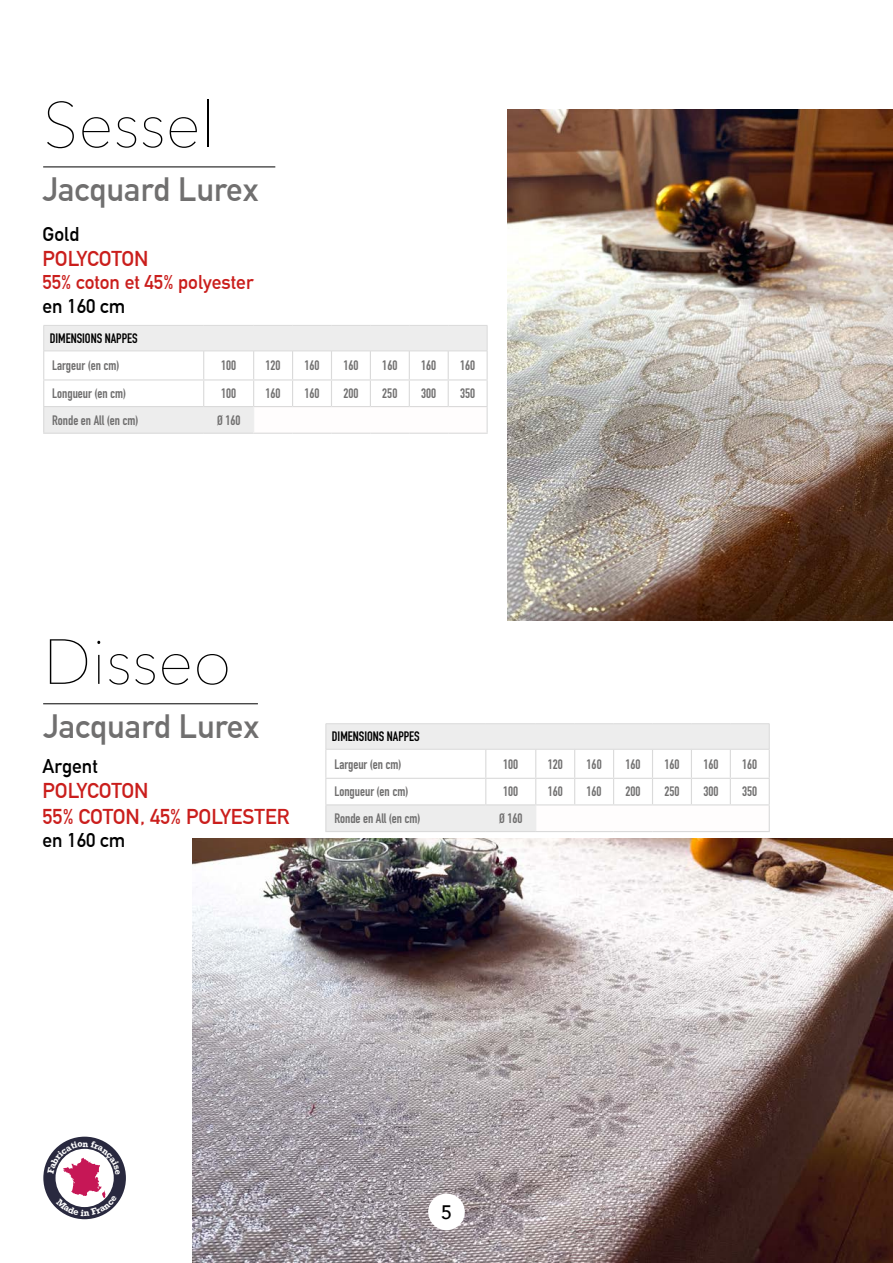
<style>
.page{position:relative;width:893px;height:1263px;background:#fff}
.page>*{position:absolute;margin:0;border:0;box-sizing:border-box;transform-origin:0 0}
.t1{font:200 63px "Avenir Next";color:#000}
.t2{font:700 33px "DIN Alternate";color:#706f6f}
.t3{font:700 21px/25.2px "DIN Alternate";color:#ca1e1c}
.t4{font:700 19.5px "DIN Alternate";color:#000}
.t5{font:700 19.5px "DIN Alternate";color:#ca1e1c}
.t6{font:500 19.5px "Avenir";color:#000}
.t7{font:700 13.5px "DIN Condensed";color:#706f6f}
.t8{font:700 13.5px "DIN Condensed";color:#000}
</style>
<div class="page">
<hr style="left:43px;top:167px;width:232px;height:1px;background:#000">
<svg style="left:327px;top:724px;width:442px;height:107px"></svg>
<div style="left:536px;top:805px;width:233px;height:26px;background:#fffdfd"></div>
<hr style="left:326px;top:723px;width:160px;height:1px;background:#dadada">
<hr style="left:486px;top:723px;width:50px;height:1px;background:#dadada">
<hr style="left:536px;top:723px;width:39px;height:1px;background:#dadada">
<hr style="left:575px;top:723px;width:39px;height:1px;background:#dadada">
<hr style="left:614px;top:723px;width:38px;height:1px;background:#dadada">
<hr style="left:652px;top:723px;width:39px;height:1px;background:#dadada">
<hr style="left:691px;top:723px;width:39px;height:1px;background:#dadada">
<hr style="left:730px;top:723px;width:39px;height:1px;background:#dadada">
<hr style="left:326px;top:749px;width:160px;height:1px;background:#dadada">
<hr style="left:486px;top:749px;width:50px;height:1px;background:#dadada">
<hr style="left:536px;top:749px;width:39px;height:1px;background:#dadada">
<hr style="left:575px;top:749px;width:39px;height:1px;background:#dadada">
<hr style="left:614px;top:749px;width:38px;height:1px;background:#dadada">
<hr style="left:652px;top:749px;width:39px;height:1px;background:#dadada">
<hr style="left:691px;top:749px;width:39px;height:1px;background:#dadada">
<hr style="left:730px;top:749px;width:39px;height:1px;background:#dadada">
<hr style="left:325px;top:778px;width:161px;height:1px;background:#dadada">
<hr style="left:486px;top:778px;width:50px;height:1px;background:#dadada">
<hr style="left:536px;top:778px;width:39px;height:1px;background:#dadada">
<hr style="left:575px;top:778px;width:39px;height:1px;background:#dadada">
<svg style="left:574px;top:750px;width:1px;height:54px"></svg>
<hr style="left:614px;top:778px;width:38px;height:1px;background:#dadada">
<svg style="left:613px;top:750px;width:1px;height:54px"></svg>
<hr style="left:652px;top:778px;width:39px;height:1px;background:#dadada">
<svg style="left:652px;top:750px;width:1px;height:54px"></svg>
<hr style="left:691px;top:778px;width:39px;height:1px;background:#dadada">
<svg style="left:691px;top:750px;width:1px;height:54px"></svg>
<hr style="left:730px;top:778px;width:40px;height:1px;background:#dadada">
<svg style="left:730px;top:750px;width:1px;height:54px"></svg>
<hr style="left:325px;top:804px;width:161px;height:1px;background:#dadada">
<svg style="left:325px;top:724px;width:2px;height:107px"></svg>
<hr style="left:486px;top:804px;width:50px;height:1px;background:#dadada">
<svg style="left:485px;top:750px;width:1px;height:81px"></svg>
<hr style="left:325px;top:831px;width:161px;height:1px;background:#dadada">
<hr style="left:486px;top:831px;width:50px;height:1px;background:#dadada">
<hr style="left:536px;top:804px;width:39px;height:1px;background:#dadada">
<hr style="left:575px;top:804px;width:39px;height:1px;background:#dadada">
<hr style="left:614px;top:804px;width:38px;height:1px;background:#dadada">
<hr style="left:652px;top:804px;width:39px;height:1px;background:#dadada">
<hr style="left:691px;top:804px;width:39px;height:1px;background:#dadada">
<hr style="left:730px;top:804px;width:40px;height:1px;background:#dadada">
<svg style="left:769px;top:724px;width:1px;height:107px"></svg>
<hr style="left:536px;top:831px;width:39px;height:1px;background:#dadada">
<hr style="left:575px;top:831px;width:39px;height:1px;background:#dadada">
<hr style="left:614px;top:831px;width:38px;height:1px;background:#dadada">
<hr style="left:652px;top:831px;width:39px;height:1px;background:#dadada">
<hr style="left:691px;top:831px;width:39px;height:1px;background:#dadada">
<hr style="left:730px;top:831px;width:40px;height:1px;background:#dadada">
<svg style="left:535px;top:750px;width:1px;height:81px"></svg>
<svg style="left:44px;top:326px;width:443px;height:107px"></svg>
<div style="left:254px;top:407px;width:233px;height:26px;background:#fffdfd"></div>
<hr style="left:44px;top:325px;width:160px;height:1px;background:#dadada">
<hr style="left:204px;top:325px;width:50px;height:1px;background:#dadada">
<hr style="left:254px;top:325px;width:39px;height:1px;background:#dadada">
<hr style="left:293px;top:325px;width:38px;height:1px;background:#dadada">
<hr style="left:331px;top:325px;width:39px;height:1px;background:#dadada">
<hr style="left:370px;top:325px;width:39px;height:1px;background:#dadada">
<hr style="left:409px;top:325px;width:39px;height:1px;background:#dadada">
<hr style="left:448px;top:325px;width:39px;height:1px;background:#dadada">
<hr style="left:44px;top:351px;width:160px;height:1px;background:#dadada">
<hr style="left:204px;top:351px;width:50px;height:1px;background:#dadada">
<hr style="left:254px;top:351px;width:39px;height:1px;background:#dadada">
<hr style="left:293px;top:351px;width:38px;height:1px;background:#dadada">
<hr style="left:331px;top:351px;width:39px;height:1px;background:#dadada">
<hr style="left:370px;top:351px;width:39px;height:1px;background:#dadada">
<hr style="left:409px;top:351px;width:39px;height:1px;background:#dadada">
<hr style="left:448px;top:351px;width:39px;height:1px;background:#dadada">
<hr style="left:43px;top:379px;width:161px;height:1px;background:#dadada">
<hr style="left:204px;top:379px;width:50px;height:1px;background:#dadada">
<hr style="left:254px;top:379px;width:39px;height:1px;background:#dadada">
<hr style="left:293px;top:379px;width:38px;height:1px;background:#dadada">
<svg style="left:292px;top:352px;width:1px;height:54px"></svg>
<hr style="left:331px;top:379px;width:39px;height:1px;background:#dadada">
<svg style="left:331px;top:352px;width:1px;height:54px"></svg>
<hr style="left:370px;top:379px;width:39px;height:1px;background:#dadada">
<svg style="left:370px;top:352px;width:1px;height:54px"></svg>
<hr style="left:409px;top:379px;width:39px;height:1px;background:#dadada">
<svg style="left:409px;top:352px;width:1px;height:54px"></svg>
<hr style="left:448px;top:379px;width:40px;height:1px;background:#dadada">
<svg style="left:448px;top:352px;width:1px;height:54px"></svg>
<hr style="left:43px;top:406px;width:161px;height:1px;background:#dadada">
<svg style="left:43px;top:326px;width:1px;height:107px"></svg>
<hr style="left:204px;top:406px;width:50px;height:1px;background:#dadada">
<svg style="left:203px;top:352px;width:1px;height:81px"></svg>
<hr style="left:43px;top:433px;width:161px;height:1px;background:#dadada">
<hr style="left:204px;top:433px;width:50px;height:1px;background:#dadada">
<hr style="left:254px;top:406px;width:39px;height:1px;background:#dadada">
<hr style="left:293px;top:406px;width:38px;height:1px;background:#dadada">
<hr style="left:331px;top:406px;width:39px;height:1px;background:#dadada">
<hr style="left:370px;top:406px;width:39px;height:1px;background:#dadada">
<hr style="left:409px;top:406px;width:39px;height:1px;background:#dadada">
<hr style="left:448px;top:406px;width:40px;height:1px;background:#dadada">
<svg style="left:487px;top:326px;width:1px;height:107px"></svg>
<hr style="left:254px;top:433px;width:39px;height:1px;background:#dadada">
<hr style="left:293px;top:433px;width:38px;height:1px;background:#dadada">
<hr style="left:331px;top:433px;width:39px;height:1px;background:#dadada">
<hr style="left:370px;top:433px;width:39px;height:1px;background:#dadada">
<hr style="left:409px;top:433px;width:39px;height:1px;background:#dadada">
<hr style="left:448px;top:433px;width:40px;height:1px;background:#dadada">
<svg style="left:253px;top:352px;width:1px;height:81px"></svg>
<hr style="left:43px;top:703px;width:215px;height:1px;background:#000">
<img style="left:192px;top:838px;width:701px;height:425px">
<img style="left:507px;top:109px;width:386px;height:512px">
<div style="left:428px;top:1193px;width:37px;height:37px;background:#fff;border-radius:50%"></div>
<svg style="left:43px;top:1137px;width:83px;height:82px"></svg>
<h1 class="t1" style="left:43px;top:72px;width:174px">Sessel</h1>
<h2 class="t2" style="left:43px;top:164px;width:218px">Jacquard Lurex</h2>
<h3 class="t4" style="left:43px;top:219px;width:38px">Gold</h3>
<h3 class="t3" style="left:43px;top:244px;width:108px">POLYCOTON</h3>
<h3 class="t5" style="left:43px;top:267px;width:213px">55% coton et 45% polyester</h3>
<h3 class="t4" style="left:43px;top:291px;width:84px">en 160 cm</h3>
<p class="t8" style="left:50px;top:329px;width:89px">DIMENSIONS NAPPES</p>
<p class="t7" style="left:52px;top:356px;width:69px">Largeur (en cm)</p>
<p class="t7" style="left:221px;top:356px;width:17px">100</p>
<p class="t7" style="left:266px;top:356px;width:17px">120</p>
<p class="t7" style="left:304px;top:356px;width:17px">160</p>
<p class="t7" style="left:343px;top:356px;width:17px">160</p>
<p class="t7" style="left:382px;top:356px;width:17px">160</p>
<p class="t7" style="left:421px;top:356px;width:17px">160</p>
<p class="t7" style="left:460px;top:356px;width:17px">160</p>
<p class="t7" style="left:52px;top:384px;width:75px">Longueur (en cm)</p>
<p class="t7" style="left:221px;top:384px;width:17px">100</p>
<p class="t7" style="left:266px;top:384px;width:17px">160</p>
<p class="t7" style="left:304px;top:384px;width:17px">160</p>
<p class="t7" style="left:343px;top:384px;width:17px">200</p>
<p class="t7" style="left:382px;top:384px;width:17px">250</p>
<p class="t7" style="left:421px;top:384px;width:17px">300</p>
<p class="t7" style="left:460px;top:384px;width:17px">350</p>
<p class="t7" style="left:52px;top:411px;width:88px">Ronde en All (en cm)</p>
<p class="t7" style="left:217px;top:411px;width:25px">Ø 160</p>
<h1 class="t1" style="left:43px;top:609px;width:190px">Disseo</h1>
<h2 class="t2" style="left:43px;top:701px;width:218px">Jacquard Lurex</h2>
<h3 class="t4" style="left:43px;top:751px;width:57px">Argent</h3>
<h3 class="t3" style="left:43px;top:777px;width:249px">POLYCOTON<br>55% COTON, 45% POLYESTER</h3>
<h3 class="t4" style="left:43px;top:825px;width:84px">en 160 cm</h3>
<p class="t8" style="left:332px;top:727px;width:89px">DIMENSIONS NAPPES</p>
<p class="t7" style="left:334px;top:755px;width:69px">Largeur (en cm)</p>
<p class="t7" style="left:503px;top:755px;width:17px">100</p>
<p class="t7" style="left:548px;top:755px;width:17px">120</p>
<p class="t7" style="left:587px;top:755px;width:17px">160</p>
<p class="t7" style="left:625px;top:755px;width:17px">160</p>
<p class="t7" style="left:664px;top:755px;width:17px">160</p>
<p class="t7" style="left:703px;top:755px;width:17px">160</p>
<p class="t7" style="left:742px;top:755px;width:17px">160</p>
<p class="t7" style="left:334px;top:783px;width:75px">Longueur (en cm)</p>
<p class="t7" style="left:503px;top:783px;width:17px">100</p>
<p class="t7" style="left:548px;top:783px;width:17px">160</p>
<p class="t7" style="left:587px;top:783px;width:17px">160</p>
<p class="t7" style="left:625px;top:783px;width:17px">200</p>
<p class="t7" style="left:664px;top:783px;width:17px">250</p>
<p class="t7" style="left:703px;top:783px;width:17px">300</p>
<p class="t7" style="left:742px;top:783px;width:17px">350</p>
<p class="t7" style="left:334px;top:809px;width:88px">Ronde en All (en cm)</p>
<p class="t7" style="left:499px;top:809px;width:25px">Ø 160</p>
<h3 class="t6" style="left:441px;top:1196px;width:12px">5</h3>
</div>
